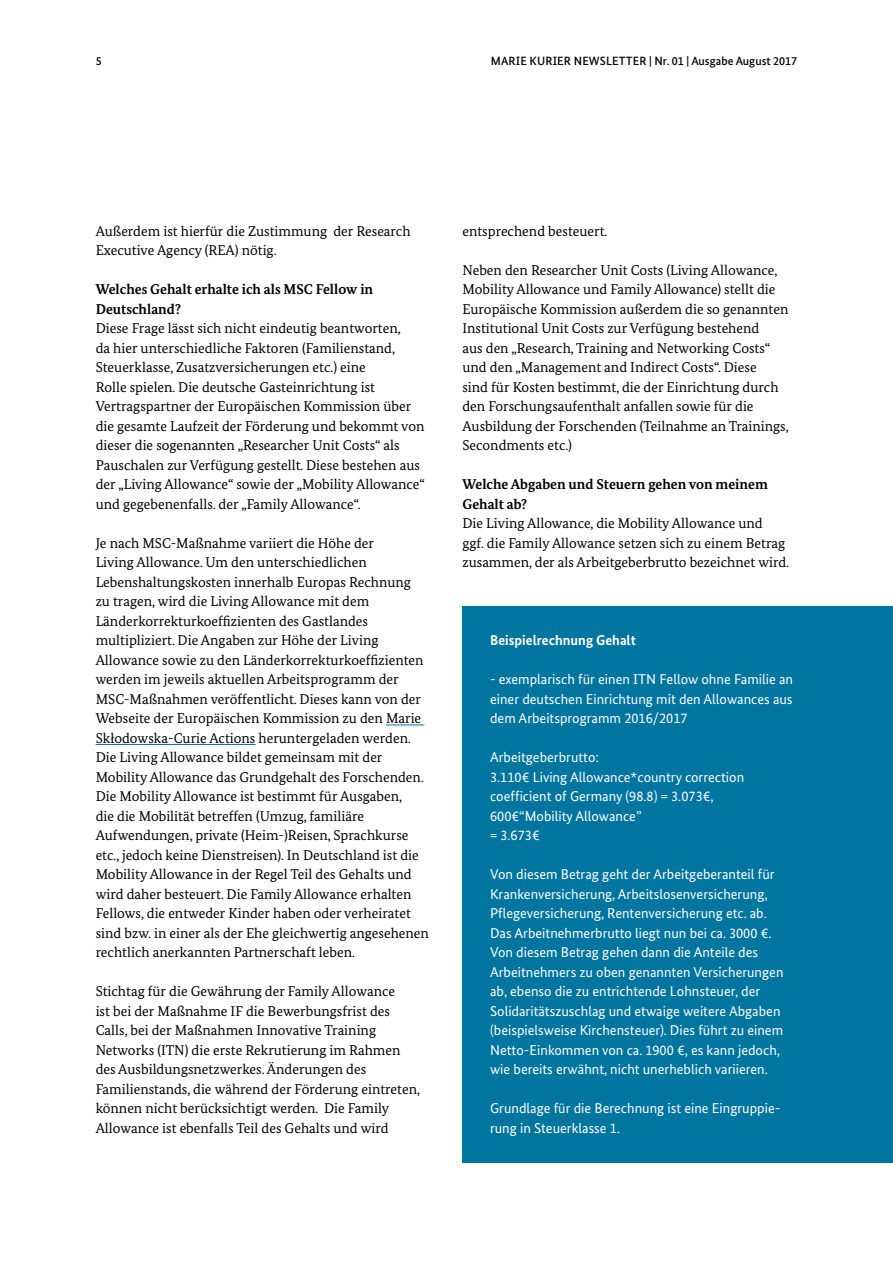
<style>
.page{position:relative;width:893px;height:1263px;background:#fff}
.page>*{position:absolute;margin:0;border:0;box-sizing:border-box;transform-origin:0 0}
._10_Fließtext{font:14.25px/19.5px "Bundes Serif";color:#000}
.Infotext_Fließtext_W{font:14.25px/19.5px "Bundes Sans";color:#fff}
.Infotext_Headline_We{font:700 14.25px "Bundes Sans";color:#fff}
.t1{font:500 12px "Bundes Sans";letter-spacing:.01em;color:#000}
.s1{font-weight:700}
</style>
<div class="page">
<hr style="left:386px;top:724px;width:38px;height:1px;background:#0075a0">
<hr style="left:96px;top:744px;width:159px;height:1px;background:#0075a0">
<div style="left:462px;top:606px;width:431px;height:556px;background:#0075a0"></div>
<p class="t1" style="left:96px;top:53px;width:7px">5</p>
<p class="t1" style="left:491px;top:53px;width:308px">MARIE KURIER NEWSLETTER | Nr. 01 | Ausgabe August 2017</p>
<p class="_10_Fließtext" style="left:96px;top:221px;width:316px">Außerdem ist hierfür die Zustimmung der Research<br>Executive Agency (REA) nötig.</p>
<p class="_10_Fließtext" style="left:96px;top:279px;width:331px"><span class="s1">Welches Gehalt erhalte ich als MSC Fellow in Deutschland?<br></span>Diese Frage lässt sich nicht eindeutig beantworten,<br>da hier unterschiedliche Faktoren (Familienstand, Steuerklasse, Zusatzversicherungen etc.) eine<br>Rolle spielen. Die deutsche Gasteinrichtung ist Vertragspartner der Europäischen Kommission über die gesamte Laufzeit der Förderung und bekommt von dieser die sogenannten „Researcher Unit Costs“ als Pauschalen zur Verfügung gestellt. Diese bestehen aus der „Living Allowance“ sowie der „Mobility Allowance“ und gegebenenfalls. der „Family Allowance“.</p>
<p class="_10_Fließtext" style="left:96px;top:533px;width:335px">Je nach MSC-Maßnahme variiert die Höhe der<br>Living Allowance. Um den unterschiedlichen Lebenshaltungskosten innerhalb Europas Rechnung<br>zu tragen, wird die Living Allowance mit dem Länderkorrekturkoeffizienten des Gastlandes multipliziert. Die Angaben zur Höhe der Living Allowance sowie zu den Länderkorrekturkoeffizienten werden im jeweils aktuellen Arbeitsprogramm der MSC-Maßnahmen veröffentlicht. Dieses kann von der Webseite der Europäischen Kommission zu den Marie Skłodowska-Curie Actions heruntergeladen werden.<br>Die Living Allowance bildet gemeinsam mit der Mobility Allowance das Grundgehalt des Forschenden.<br>Die Mobility Allowance ist bestimmt für Ausgaben,<br>die die Mobilität betreffen (Umzug, familiäre Aufwendungen, private (Heim-)Reisen, Sprachkurse etc., jedoch keine Dienstreisen). In Deutschland ist die Mobility Allowance in der Regel Teil des Gehalts und wird daher besteuert. Die Family Allowance erhalten Fellows, die entweder Kinder haben oder verheiratet sind bzw. in einer als der Ehe gleichwertig angesehenen rechtlich anerkannten Partnerschaft leben.</p>
<p class="_10_Fließtext" style="left:96px;top:981px;width:326px">Stichtag für die Gewährung der Family Allowance<br>ist bei der Maßnahme IF die Bewerbungsfrist des Calls, bei der Maßnahmen Innovative Training Networks (ITN) die erste Rekrutierung im Rahmen des Ausbildungsnetzwerkes. Änderungen des Familienstands, die während der Förderung eintreten, können nicht berücksichtigt werden. Die Family Allowance ist ebenfalls Teil des Gehalts und wird</p>
<p class="_10_Fließtext" style="left:462px;top:221px;width:147px">entsprechend besteuert.</p>
<p class="_10_Fließtext" style="left:462px;top:260px;width:328px">Neben den Researcher Unit Costs (Living Allowance, Mobility Allowance und Family Allowance) stellt die Europäische Kommission außerdem die so genannten Institutional Unit Costs zur Verfügung bestehend<br>aus den „Research, Training and Networking Costs“ und den „Management and Indirect Costs“. Diese<br>sind für Kosten bestimmt, die der Einrichtung durch den Forschungsaufenthalt anfallen sowie für die Ausbildung der Forschenden (Teilnahme an Trainings, Secondments etc.)</p>
<p class="_10_Fließtext" style="left:462px;top:474px;width:328px"><span class="s1">Welche Abgaben und Steuern gehen von meinem Gehalt ab?<br></span>Die Living Allowance, die Mobility Allowance und<br>ggf. die Family Allowance setzen sich zu einem Betrag zusammen, der als Arbeitgeberbrutto bezeichnet wird.</p>
<p class="Infotext_Headline_We" style="left:490px;top:631px;width:147px">Beispielrechnung Gehalt</p>
<p class="Infotext_Fließtext_W" style="left:490px;top:669px;width:304px;text-align:justify">- exemplarisch für einen ITN Fellow ohne Familie an einer deutschen Einrichtung mit den Allowances aus dem Arbeitsprogramm 2016/2017</p>
<p class="Infotext_Fließtext_W" style="left:490px;top:747px;width:256px">Arbeitgeberbrutto:<br>3.110€ Living Allowance*country correction coefficient of Germany (98.8) = 3.073€,<br>600€“Mobility Allowance”<br>= 3.673€</p>
<p class="Infotext_Fließtext_W" style="left:490px;top:864px;width:295px">Von diesem Betrag geht der Arbeitgeberanteil für Krankenversicherung, Arbeitslosenversicherung, Pflegeversicherung, Rentenversicherung etc. ab.<br>Das Arbeitnehmerbrutto liegt nun bei ca. 3000 €.<br>Von diesem Betrag gehen dann die Anteile des Arbeitnehmers zu oben genannten Versicherungen ab, ebenso die zu entrichtende Lohnsteuer, der Solidaritätszuschlag und etwaige weitere Abgaben (beispielsweise Kirchensteuer). Dies führt zu einem Netto-Einkommen von ca. 1900 €, es kann jedoch, wie bereits erwähnt, nicht unerheblich variieren.</p>
<p class="Infotext_Fließtext_W" style="left:490px;top:1098px;width:292px">Grundlage für die Berechnung ist eine Eingruppie&shy;rung in Steuerklasse 1.</p>
</div>
